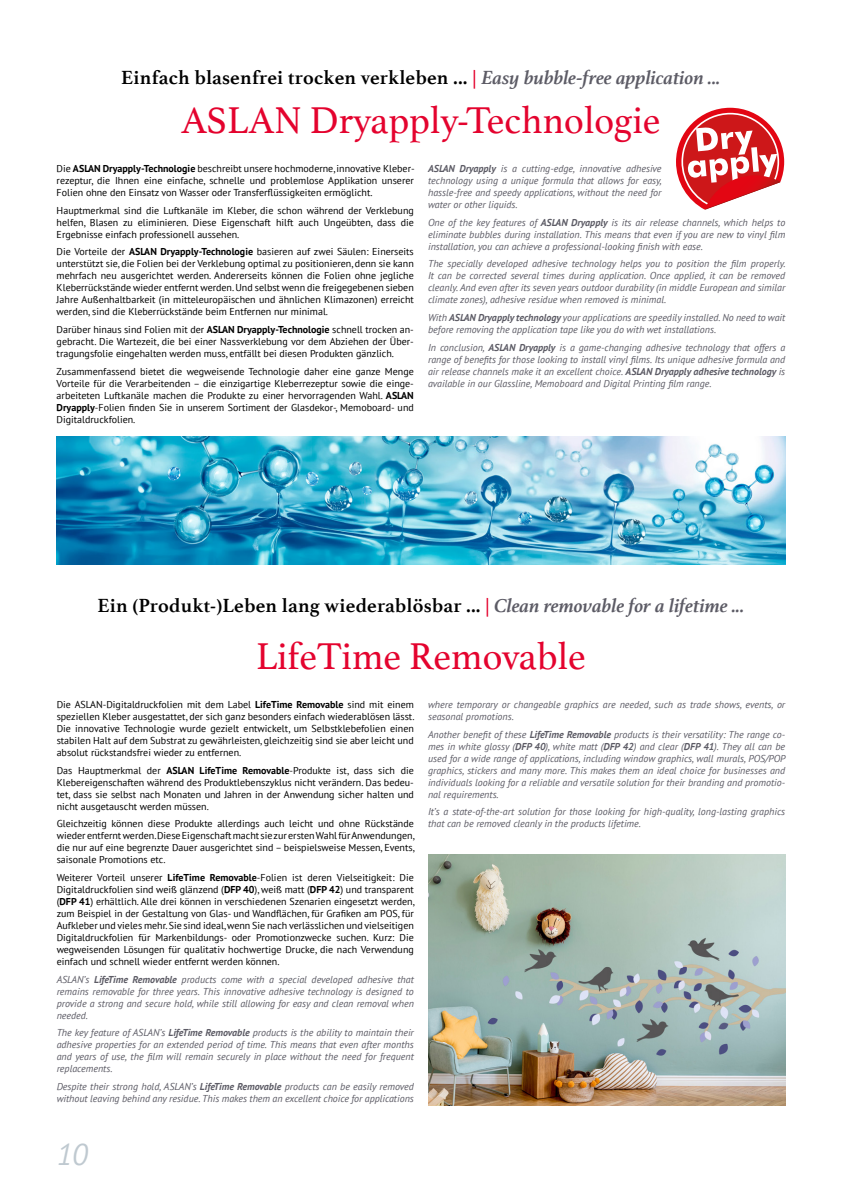
<style>
.page{position:relative;width:842px;height:1191px;background:#fff}
.page>*{position:absolute;margin:0;border:0;box-sizing:border-box;transform-origin:0 0}
.t1{font:39.1px "Athelas";color:#e4032e}
.t2{font:italic 30px "PT Sans";color:#bfc9d0}
.t3{font:700 20px "Athelas";letter-spacing:.01em;color:#000}
.t4{font:10px/12px "PT Sans";color:#000;text-align:justify}
.t5{font:italic 10px/12px "PT Sans";color:#5c5b65;text-align:justify}
.s1{color:#e4032e}
.s2{font-style:italic;color:#5c5b65}
.s3{font-weight:700}
</style>
<div class="page">
<svg style="left:676px;top:108px;width:108px;height:102px"></svg>
<img style="left:57px;top:437px;width:728px;height:127px">
<img style="left:428px;top:855px;width:357px;height:251px">
<h3 class="t3" style="left:121px;top:61px;width:601px">Einfach blasenfrei trocken verkleben ... <span class="s1">|</span> <span class="s2">Easy bubble-free application ...</span></h3>
<h1 class="t1" style="left:181px;top:89px;width:481px">ASLAN Dryapply-Technologie</h1>
<p class="t4" style="left:57px;top:162px;width:359px">Die <span class="s3">ASLAN Dryapply-Technologie</span> beschreibt unsere hochmoderne, innovative Kleber&shy;rezeptur, die Ihnen eine einfache, schnelle und problemlose Applikation unserer Folien ohne den Einsatz von Wasser oder Transferflüssigkeiten ermöglicht.</p>
<p class="t4" style="left:57px;top:204px;width:359px">Hauptmerkmal sind die Luftkanäle im Kleber, die schon während der Verklebung helfen, Blasen zu eliminieren. Diese Eigenschaft hilft auch Ungeübten, dass die Ergebnisse einfach professionell aussehen.</p>
<p class="t4" style="left:57px;top:246px;width:359px">Die Vorteile der <span class="s3">ASLAN Dryapply-Technologie</span> basieren auf zwei Säulen: Einerseits unterstützt sie, die Folien bei der Verklebung optimal zu positionieren, denn sie kann mehrfach neu ausgerichtet werden. Andererseits können die Folien ohne jegliche Kleberrückstände wieder entfernt werden. Und selbst wenn die freigegebenen sieben Jahre Außenhaltbarkeit (in mitteleuropäischen und ähnlichen Klimazonen) erreicht werden, sind die Kleberrückstände beim Entfernen nur minimal.</p>
<p class="t4" style="left:57px;top:323px;width:359px">Darüber hinaus sind Folien mit der <span class="s3">ASLAN Dryapply-Technologie</span> schnell trocken an&shy;gebracht. Die Wartezeit, die bei einer Nassverklebung vor dem Abziehen der Über&shy;tragungsfolie eingehalten werden muss, entfällt bei diesen Produkten gänzlich.</p>
<p class="t4" style="left:57px;top:365px;width:359px">Zusammenfassend bietet die wegweisende Technologie daher eine ganze Menge Vorteile für die Verarbeitenden – die einzigartige Kleberrezeptur sowie die einge&shy;arbeiteten Luftkanäle machen die Produkte zu einer hervorragenden Wahl. <span class="s3">ASLAN Dryapply</span>-Folien finden Sie in unserem Sortiment der Glasdekor-, Memoboard- und Digitaldruckfolien.</p>
<p class="t5" style="left:428px;top:162px;width:235px"><span class="s3">ASLAN Dryapply</span> is a cutting-edge, innovative adhesive technology using a unique formula that allows for easy, hassle-free and speedy applications, without the need for water or other liquids.</p>
<p class="t5" style="left:428px;top:216px;width:359px">One of the key features of <span class="s3">ASLAN Dryapply</span> is its air release channels, which helps to eliminate bubbles during installation. This means that even if you are new to vinyl film installation, you can achieve a professional-looking finish with ease.</p>
<p class="t5" style="left:428px;top:258px;width:359px">The specially developed adhesive technology helps you to position the film properly.<br>It can be corrected several times during application. Once applied, it can be removed cleanly. And even after its seven years outdoor durability (in middle European and similar climate zones), adhesive residue when removed is minimal.</p>
<p class="t5" style="left:428px;top:311px;width:359px">With <span class="s3">ASLAN Dryapply technology</span> your applications are speedily installed. No need to wait before removing the application tape like you do with wet installations.</p>
<p class="t5" style="left:428px;top:341px;width:359px">In conclusion, <span class="s3">ASLAN Dryapply</span> is a game-changing adhesive technology that offers a range of benefits for those looking to install vinyl films. Its unique adhesive formula and air release channels make it an excellent choice. <span class="s3">ASLAN Dryapply adhesive technology</span> is available in our Glassline, Memoboard and Digital Printing film range.</p>
<h3 class="t3" style="left:98px;top:589px;width:648px">Ein (Produkt-)Leben lang wiederablösbar ... <span class="s1">|</span> <span class="s2">Clean removable for a lifetime ...</span></h3>
<h1 class="t1" style="left:256px;top:625px;width:331px">LifeTime Removable</h1>
<p class="t4" style="left:57px;top:698px;width:359px">Die ASLAN-Digitaldruckfolien mit dem Label <span class="s3">LifeTime Removable</span> sind mit einem speziellen Kleber ausgestattet, der sich ganz besonders einfach wiederablösen lässt.<br>Die innovative Technologie wurde gezielt entwickelt, um Selbstklebefolien einen stabilen Halt auf dem Substrat zu gewährleisten, gleichzeitig sind sie aber leicht und absolut rückstandsfrei wieder zu entfernen.</p>
<p class="t4" style="left:57px;top:763px;width:359px">Das Hauptmerkmal der <span class="s3">ASLAN LifeTime Removable</span>-Produkte ist, dass sich die Klebereigenschaften während des Produktlebenszyklus nicht verändern. Das bedeu&shy;tet, dass sie selbst nach Monaten und Jahren in der Anwendung sicher halten und nicht ausgetauscht werden müssen.</p>
<p class="t4" style="left:57px;top:817px;width:359px">Gleichzeitig können diese Produkte allerdings auch leicht und ohne Rückstände wieder entfernt werden.Diese Eigenschaft macht sie zur ersten Wahl für Anwendungen, die nur auf eine begrenzte Dauer ausgerichtet sind – beispielsweise Messen, Events, saisonale Promotions etc.</p>
<p class="t4" style="left:57px;top:871px;width:359px">Weiterer Vorteil unserer <span class="s3">LifeTime Removable</span>-Folien ist deren Vielseitigkeit: Die Digitaldruckfolien sind weiß glänzend (<span class="s3">DFP 40</span>), weiß matt (<span class="s3">DFP 42</span>) und transparent (<span class="s3">DFP 41</span>) erhältlich. Alle drei können in verschiedenen Szenarien eingesetzt werden, zum Beispiel in der Gestaltung von Glas- und Wandflächen, für Grafiken am POS, für Aufkleber und vieles mehr. Sie sind ideal, wenn Sie nach verlässlichen und vielseitigen Digitaldruckfolien für Markenbildungs- oder Promotionzwecke suchen. Kurz: Die wegweisenden Lösungen für qualitativ hochwertige Drucke, die nach Verwendung einfach und schnell wieder entfernt werden können.</p>
<p class="t5" style="left:57px;top:973px;width:359px">ASLAN’s <span class="s3">LifeTime Removable</span> products come with a special developed adhesive that remains removable for three years. This innovative adhesive technology is designed to provide a strong and secure hold, while still allowing for easy and clean removal when needed.</p>
<p class="t5" style="left:57px;top:1026px;width:359px">The key feature of ASLAN’s <span class="s3">LifeTime Removable</span> products is the ability to maintain their adhesive properties for an extended period of time. This means that even after months and years of use, the film will remain securely in place without the need for frequent replacements.</p>
<p class="t5" style="left:57px;top:1080px;width:359px">Despite their strong hold, ASLAN’s <span class="s3">LifeTime Removable</span> products can be easily removed without leaving behind any residue. This makes them an excellent choice for applications</p>
<p class="t5" style="left:428px;top:698px;width:359px">where temporary or changeable graphics are needed, such as trade shows, events, or seasonal promotions.</p>
<p class="t5" style="left:428px;top:727px;width:359px">Another benefit of these <span class="s3">LifeTime Removable</span> products is their versatility: The range co&shy;mes in white glossy (<span class="s3">DFP 40</span>), white matt (<span class="s3">DFP 42</span>) and clear (<span class="s3">DFP 41</span>). They all can be used for a wide range of applications, including window graphics, wall murals, POS/POP graphics, stickers and many more. This makes them an ideal choice for businesses and individuals looking for a reliable and versatile solution for their branding and promotio&shy;nal requirements.</p>
<p class="t5" style="left:428px;top:805px;width:359px">It’s a state-of-the-art solution for those looking for high-quality, long-lasting graphics that can be removed cleanly in the products lifetime.</p>
<h2 class="t2" style="left:57px;top:1135px;width:33px">10</h2>
</div>
